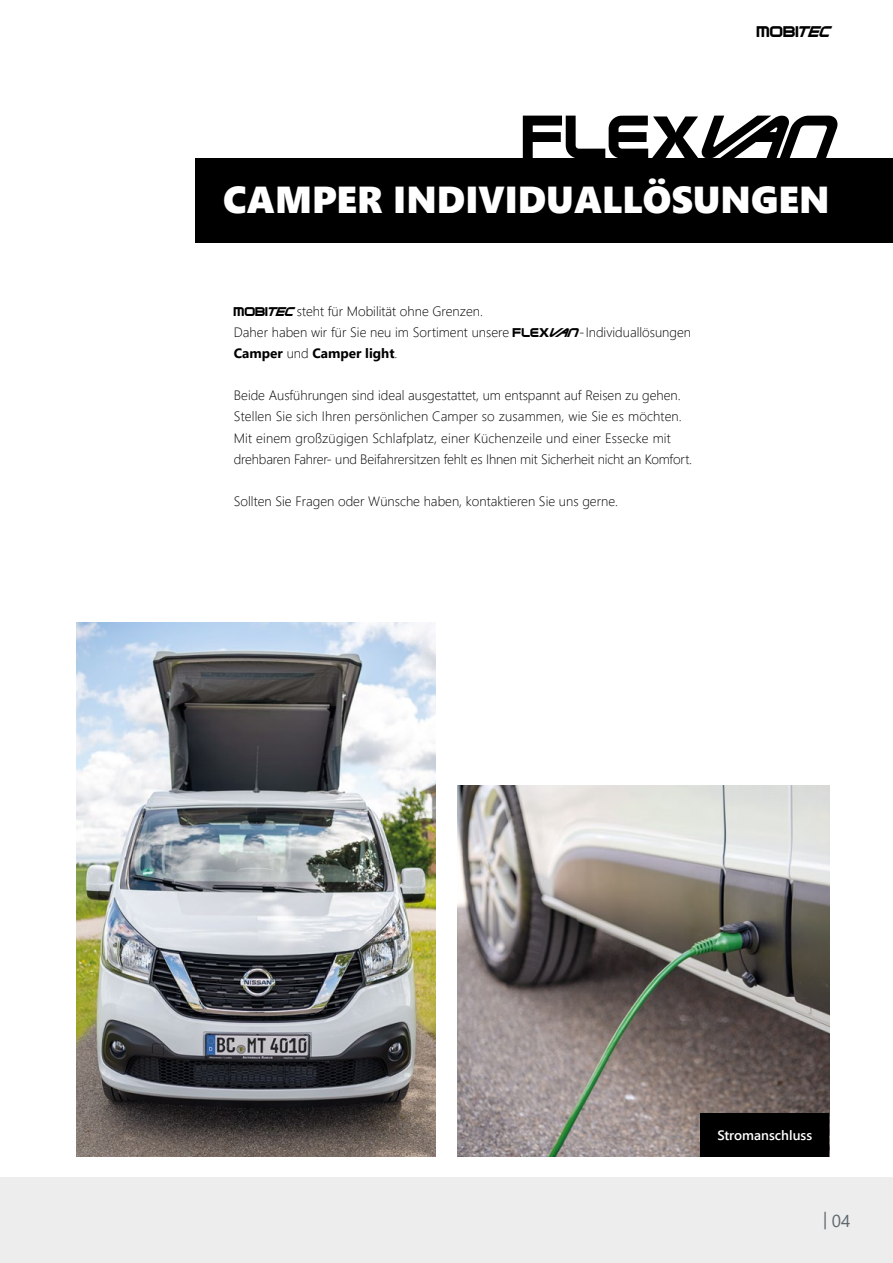
<style>
.page{position:relative;width:893px;height:1263px;background:#fff}
.page>*{position:absolute;margin:0;border:0;box-sizing:border-box;transform-origin:0 0}
.t1{font:66px "Terminator Two";color:#000}
.t2{font:37.5px "Segoe UI Black";color:#fff}
.t3{font:17.25px "Segoe UI";color:#5d686e}
.t4{font:16.5px "Terminator Two";color:#000}
.t5{font:300 13.5px/21px "Segoe UI";color:#000}
.t6{font:600 13.5px "Segoe UI";color:#fff}
.s1{font-style:italic}
.s2{font-family:"Segoe UI";font-weight:700;font-size:60px}
.s3{font-family:"Terminator Two";font-weight:400}
.s4{font-family:"Terminator Two";font-weight:400;font-style:italic}
.s5{font-weight:700;font-size:12.6px}
.s6{font-weight:700}
</style>
<div class="page">
<div style="left:196px;top:158px;width:697px;height:85px;background:#000"></div>
<div style="left:0;top:1178px;width:893px;height:85px;background:#ededed"></div>
<img style="left:457px;top:786px;width:372px;height:371px">
<img style="left:77px;top:622px;width:359px;height:535px">
<div style="left:700px;top:1113px;width:129px;height:44px;background:#000"></div>
<p class="t4" style="left:757px;top:23px;width:80px">MOBI<span class="s1">TEC</span></p>
<h1 class="t1" style="left:523px;top:102px;width:332px">FLE<span class="s2">X</span><span class="s1">VAN</span></h1>
<h2 class="t2" style="left:223px;top:173px;width:608px">CAMPER INDIVIDUALLÖSUNGEN</h2>
<p class="t5" style="left:234px;top:300px;width:459px"><span class="s3">MOBI</span><span class="s4">TEC</span>steht für Mobilität ohne Grenzen.<br>Daher haben wir für Sie neu im Sortiment unsere <span class="s3">FLE</span><span class="s5">X</span><span class="s4">VAN</span>-Individuallösungen<br><span class="s6">Camper</span> und <span class="s6">Camper light</span>.</p>
<p class="t5" style="left:234px;top:384px;width:460px">Beide Ausführungen sind ideal ausgestattet, um entspannt auf Reisen zu gehen.<br>Stellen Sie sich Ihren persönlichen Camper so zusammen, wie Sie es möchten.<br>Mit einem großzügigen Schlafplatz, einer Küchenzeile und einer Essecke mit drehbaren Fahrer- und Beifahrersitzen fehlt es Ihnen mit Sicherheit nicht an Komfort.</p>
<p class="t5" style="left:234px;top:489px;width:386px">Sollten Sie Fragen oder Wünsche haben, kontaktieren Sie uns gerne.</p>
<p class="t6" style="left:717px;top:1122px;width:96px">Stromanschluss</p>
<p class="t3" style="left:823px;top:1204px;width:29px">| 04</p>
</div>
